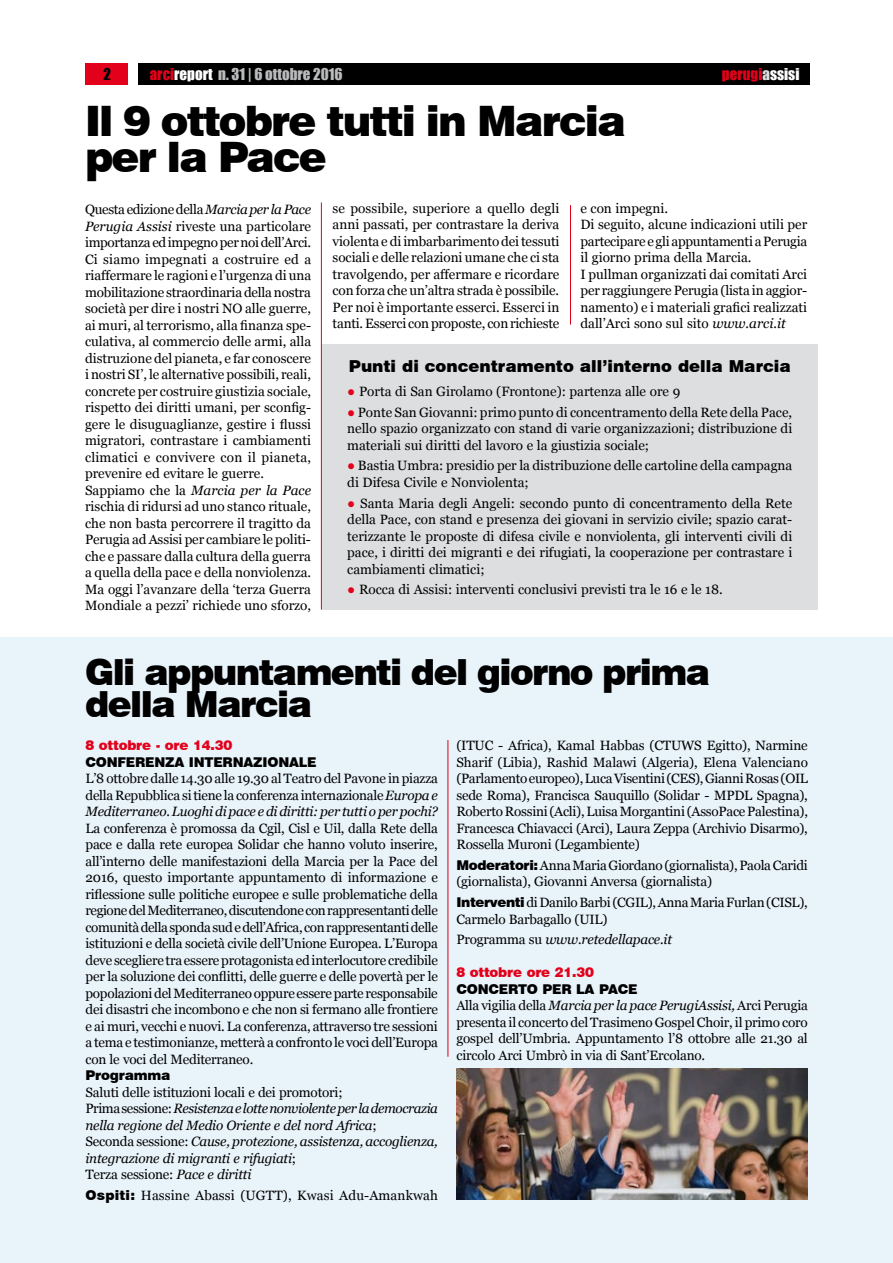
<style>
.page{position:relative;width:893px;height:1263px;background:#fff}
.page>*{position:absolute;margin:0;border:0;box-sizing:border-box;transform-origin:0 0}
.t1{font:900 42px/36px "Swiss 721 BT";letter-spacing:-.045em;color:#000}
.t2{font:900 36px/31.5px "Swiss 721 BT";letter-spacing:-.045em;color:#000}
.t3{font:900 16.5px "Swiss 721 BT";color:#000}
.t4{font:15px "Impact";color:#b9bbbc}
.t5{font:15px "Impact";color:#e2001a}
.t6{font:15px "Impact";color:#000}
.t7{font:13.5px/16.5px "Georgia";color:#000;text-align:justify}
.t8{font:italic 13.5px/16.5px "Georgia";letter-spacing:-.015em;color:#000}
.t9{font:13.5px/16.5px "Georgia";letter-spacing:-.02em;color:#000}
.t10{font:13.5px/16.5px "Georgia";letter-spacing:-.025em;color:#000}
.t11{font:900 13.5px "Swiss 721 BT";letter-spacing:-.015em;color:#000}
.t12{font:900 13.5px "Swiss 721 BT";letter-spacing:-.015em;color:#e2001a}
.s1{color:#e2001a}
.s2{color:#fff}
.s3{color:#dddedf}
.s4{font-style:italic}
.s5{font-style:normal}
.s6{font-family:"Swiss 721 BT";font-weight:900}
</style>
<div class="page">
<div style="left:85px;top:64px;width:43px;height:21px;background:#e2001a"></div>
<div style="left:138px;top:64px;width:672px;height:21px;background:#000"></div>
<div style="left:0;top:638px;width:893px;height:625px;background:#e9f3fa"></div>
<div style="left:321px;top:344px;width:497px;height:265px;background:#dddedf"></div>
<hr style="left:321px;top:202px;width:1px;height:407px;background:#e2001a">
<hr style="left:570px;top:205px;width:1px;height:120px;background:#e2001a">
<hr style="left:448px;top:740px;width:1px;height:317px;background:#e2001a">
<img style="left:456px;top:1069px;width:351px;height:130px">
<p class="t6" style="left:104px;top:62px;width:9px">2</p>
<p class="t4" style="left:150px;top:62px;width:194px"><span class="s1">arci</span><span class="s2">report</span> n. 31 | 6 ottobre 2016</p>
<p class="t5" style="left:722px;top:62px;width:79px">perugi<span class="s3">a</span><span class="s2">ssisi</span></p>
<h1 class="t1" style="left:85px;top:103px;width:542px">Il 9 ottobre tutti in Marcia per la Pace</h1>
<p class="t7" style="left:85px;top:202px;width:228px;text-align:left">Questa edizione della <span class="s4">Marcia per la Pace Perugia Assisi</span> riveste una particolare importanza ed impegno per noi dell’Arci.<br>Ci siamo impegnati a costruire ed a riaffermare le ragioni e l’urgenza di una mobilitazione straordinaria della nostra società per dire i nostri NO alle guerre, ai muri, al terrorismo, alla finanza spe&shy;culativa, al commercio delle armi, alla distruzione del pianeta, e far conoscere i nostri SI’, le alternative possibili, reali, concrete per costruire giustizia sociale, rispetto dei diritti umani, per sconfig&shy;gere le disuguaglianze, gestire i flussi migratori, contrastare i cambiamenti climatici e convivere con il pianeta, prevenire ed evitare le guerre.<br>Sappiamo che la <span class="s4">Marcia per la Pace </span>rischia di ridursi ad uno stanco rituale, che non basta percorrere il tragitto da Perugia ad Assisi per cambiare le politi&shy;che e passare dalla cultura della guerra a quella della pace e della nonviolenza.<br>Ma oggi l’avanzare della ‘terza Guerra Mondiale a pezzi’ richiede uno sforzo,</p>
<p class="t7" style="left:333px;top:200px;width:228px">se possibile, superiore a quello degli anni passati, per contrastare la deriva violenta e di imbarbarimento dei tessuti sociali e delle relazioni umane che ci sta travolgendo, per affermare e ricordare con forza che un’altra strada è possibile.<br>Per noi è importante esserci. Esserci in tanti. Esserci con proposte, con richieste</p>
<p class="t7" style="left:580px;top:200px;width:228px;text-align:left">e con impegni.<br>Di seguito, alcune indicazioni utili per partecipare e gli appuntamenti a Perugia il giorno prima della Marcia.<br>I pullman organizzati dai comitati Arci per raggiungere Perugia (lista in aggior&shy;namento) e i materiali grafici realizzati dall’Arci sono sul sito <span class="s4">www.arci.it</span></p>
<p class="t3" style="left:349px;top:356px;width:444px">Punti di concentramento all’interno della Marcia</p>
<p class="t7" style="left:347px;top:383px;width:335px"><span class="s1">●</span> Porta di San Girolamo (Frontone): partenza alle ore 9</p>
<p class="t7" style="left:347px;top:404px;width:447px"><span class="s1">●</span> Ponte San Giovanni: primo punto di concentramento della Rete della Pace, nello spazio organizzato con stand di varie organizzazioni; distribuzione di materiali sui diritti del lavoro e la giustizia sociale;</p>
<p class="t7" style="left:347px;top:458px;width:447px"><span class="s1">●</span> Bastia Umbra: presidio per la distribuzione delle cartoline della campagna di Difesa Civile e Nonviolenta;</p>
<p class="t7" style="left:347px;top:495px;width:447px"><span class="s1">●</span> Santa Maria degli Angeli: secondo punto di concentramento della Rete della Pace, con stand e presenza dei giovani in servizio civile; spazio carat&shy;terizzante le proposte di difesa civile e nonviolenta, gli interventi civili di pace, i diritti dei migranti e dei rifugiati, la cooperazione per contrastare i cambiamenti climatici;</p>
<p class="t7" style="left:347px;top:582px;width:377px"><span class="s1">●</span> Rocca di Assisi: interventi conclusivi previsti tra le 16 e le 18.</p>
<h2 class="t2" style="left:85px;top:657px;width:627px">Gli appuntamenti del giorno prima della Marcia</h2>
<p class="t12" style="left:86px;top:737px;width:148px">8 ottobre - ore 14.30</p>
<p class="t11" style="left:86px;top:754px;width:233px">Conferenza internazionale</p>
<p class="t7" style="left:86px;top:770px;width:354px">L’8 ottobre dalle 14.30 alle 19.30 al Teatro del Pavone in piazza della Repubblica si tiene la conferenza internazionale <span class="s4">Europa e Mediterraneo. Luoghi di pace e di diritti: per tutti o per pochi?</span></p>
<p class="t7" style="left:86px;top:820px;width:354px">La conferenza è promossa da Cgil, Cisl e Uil, dalla Rete della pace e dalla rete europea Solidar che hanno voluto inserire, all’interno delle manifestazioni della Marcia per la Pace del 2016, questo importante appuntamento di informazione e riflessione sulle politiche europee e sulle problematiche della regione del Mediterraneo, discutendone con rappresentanti delle comunità della sponda sud e dell’Africa, con rappresentanti delle istituzioni e della società civile dell’Unione Europea. L’Europa deve scegliere tra essere protagonista ed interlocutore credibile per la soluzione dei conflitti, delle guerre e delle povertà per le popolazioni del Mediterraneo oppure essere parte responsabile dei disastri che incombono e che non si fermano alle frontiere e ai muri, vecchi e nuovi. La conferenza, attraverso tre sessioni a tema e testimonianze, metterà a confronto le voci dell’Europa con le voci del Mediterraneo.</p>
<p class="t11" style="left:86px;top:1067px;width:86px">Programma</p>
<p class="t8" style="left:86px;top:1084px;width:354px"><span class="s5">Saluti delle istituzioni locali e dei promotori;<br>Prima sessione:</span> Resistenza e lotte nonviolente per la democrazia nella regione del Medio Oriente e del nord Africa<span class="s5">;<br>Seconda sessione:</span> Cause, protezione, assistenza, accoglienza, integrazione di migranti e rifugiati<span class="s5">;<br>Terza sessione:</span> Pace e diritti</p>
<p class="t7" style="left:86px;top:1187px;width:354px"><span class="s6">Ospiti:</span> Hassine Abassi (UGTT), Kwasi Adu-Amankwah</p>
<p class="t7" style="left:456px;top:737px;width:353px">(ITUC - Africa), Kamal Habbas (CTUWS Egitto), Narmine Sharif (Libia), Rashid Malawi (Algeria), Elena Valenciano (Parlamento europeo), Luca Visentini (CES), Gianni Rosas (OIL sede Roma), Francisca Sauquillo (Solidar - MPDL Spagna), Roberto Rossini (Acli), Luisa Morgantini (AssoPace Palestina), Francesca Chiavacci (Arci), Laura Zeppa (Archivio Disarmo), Rossella Muroni (Legambiente)</p>
<p class="t9" style="left:456px;top:857px;width:353px"><span class="s6">Moderatori:</span> Anna Maria Giordano (giornalista), Paola Caridi (giornalista), Giovanni Anversa (giornalista)</p>
<p class="t10" style="left:456px;top:894px;width:353px"><span class="s6">Interventi</span> di Danilo Barbi (CGIL), Anna Maria Furlan (CISL),<br>Carmelo Barbagallo (UIL)</p>
<p class="t8" style="left:456px;top:931px;width:217px"><span class="s5">Programma su</span> www.retedellapace.it</p>
<p class="t12" style="left:456px;top:964px;width:139px">8 ottobre ore 21.30</p>
<p class="t11" style="left:456px;top:981px;width:183px">Concerto per la pace</p>
<p class="t7" style="left:456px;top:998px;width:353px">Alla vigilia della <span class="s4">Marcia per la pace PerugiAssisi,</span> Arci Perugia presenta il concerto del Trasimeno Gospel Choir, il primo coro gospel dell’Umbria. Appuntamento l’8 ottobre alle 21.30 al circolo Arci Umbrò in via di Sant’Ercolano.</p>
</div>
